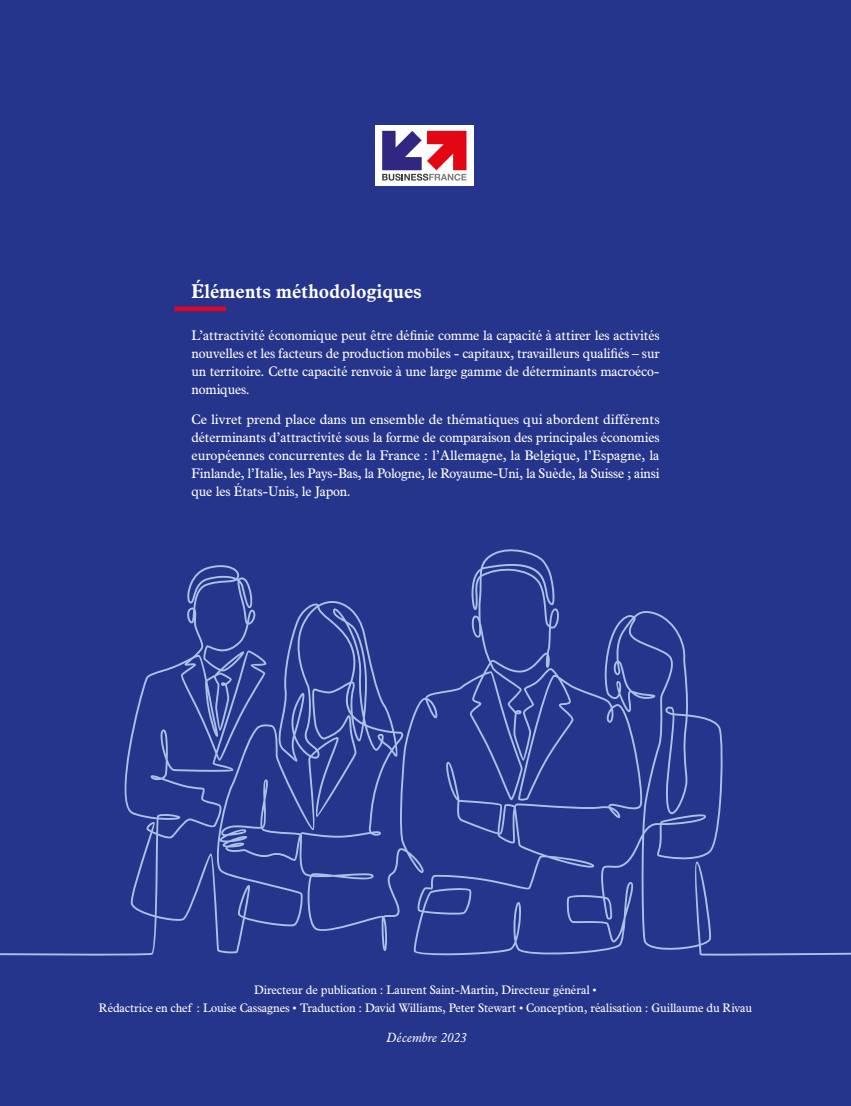
<style>
.page{position:relative;width:851px;height:1106px;background:#fff}
.page>*{position:absolute;margin:0;border:0;box-sizing:border-box;transform-origin:0 0}
.t1{font:700 19.5px "News Plantin MT Std";color:#fff}
.t2{font:13.5px/18px "News Plantin MT Std";color:#fff;text-align:justify}
.t3{font:italic 13.5px "News Plantin MT Std";color:#fff}
.t4{font:12px/18px "News Plantin MT Std";color:#fff;text-align:center}
</style>
<div class="page">
<div style="left:0;top:0;width:850px;height:1106px;background:#26358c"></div>
<svg style="left:0;top:549px;width:850px;height:407px"></svg>
<hr style="left:174px;top:307px;width:52px;height:4px;background:#e40521">
<div style="left:375px;top:125px;width:98px;height:61px;background:#fff"></div>
<svg style="left:382px;top:131px;width:84px;height:50px"></svg>
<h1 class="t1" style="left:191px;top:279px;width:232px">Éléments méthodologiques</h1>
<p class="t2" style="left:191px;top:326px;width:469px">L’attractivité économique peut être définie comme la capacité à attirer les activités nouvelles et les facteurs de production mobiles - capitaux, travailleurs qualifiés – sur un territoire. Cette capacité renvoie à une large gamme de déterminants macroéco&shy;nomiques.</p>
<p class="t2" style="left:191px;top:410px;width:469px">Ce livret prend place dans un ensemble de thématiques qui abordent différents déterminants d’attractivité sous la forme de comparaison des principales économies européennes concurrentes de la France : l’Allemagne, la Belgique, l’Espagne, la Finlande, l’Italie, les Pays-Bas, la Pologne, le Royaume-Uni, la Suède, la Suisse ; ainsi que les États-Unis, le Japon.</p>
<p class="t4" style="left:99px;top:981px;width:654px">Directeur de publication : Laurent Saint-Martin, Directeur général •<br>Rédactrice en chef : Louise Cassagnes • Traduction : David Williams, Peter Stewart • Conception, réalisation : Guillaume du Rivau</p>
<p class="t3" style="left:386px;top:1030px;width:82px">Décembre 2023</p>
</div>
